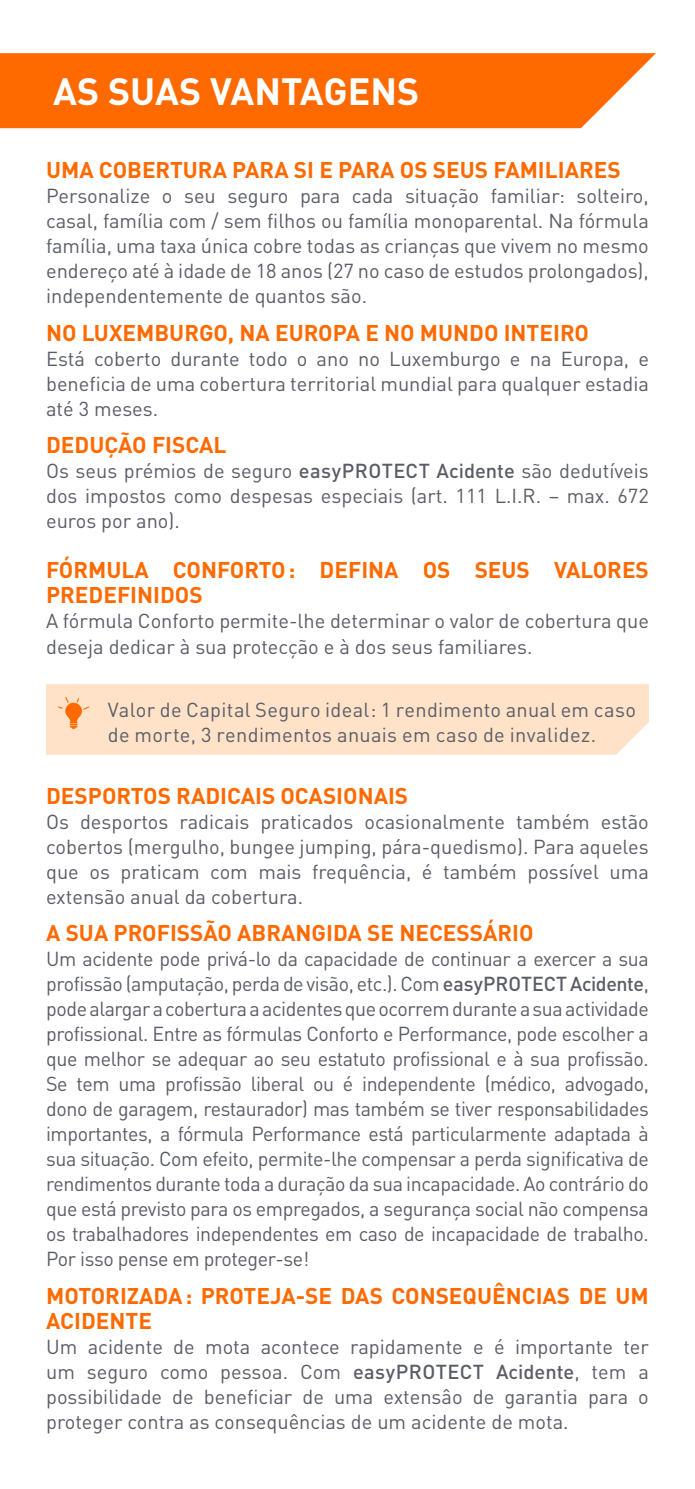
<style>
.page{position:relative;width:695px;height:1489px;background:#fff}
.page>*{position:absolute;margin:0;border:0;box-sizing:border-box;transform-origin:0 0}
.t1{font:700 37.5px "DIN Pro";color:#fff}
.t2{font:700 22.5px/25px "DIN Pro";color:#ff6a00}
.t3{font:20px/25px "DIN Pro";color:#5a5d67;text-align:justify}
.s1{font-weight:500}
</style>
<div class="page">
<div style="left:0;top:53px;width:656px;height:75px;background:#ff6a00"></div>
<div style="left:46px;top:684px;width:602px;height:70px;background:#ffe2c8"></div>
<svg style="left:58px;top:697px;width:31px;height:31px"></svg>
<h1 class="t1" style="left:53px;top:66px;width:367px">AS SUAS VANTAGENS</h1>
<p class="t2" style="left:46px;top:157px;width:576px">UMA COBERTURA PARA SI E PARA OS SEUS FAMILIARES</p>
<p class="t3" style="left:46px;top:183px;width:604px">Personalize o seu seguro para cada situação familiar: solteiro, casal, família com / sem filhos ou família monoparental. Na fórmula família, uma taxa única cobre todas as crianças que vivem no mesmo endereço até à idade de 18 anos (27 no caso de estudos prolongados), independentemente de quantos são.</p>
<p class="t2" style="left:46px;top:319px;width:544px">NO LUXEMBURGO, NA EUROPA E NO MUNDO INTEIRO</p>
<p class="t3" style="left:46px;top:345px;width:604px">Está coberto durante todo o ano no Luxemburgo e na Europa, e beneficia de uma cobertura territorial mundial para qualquer estadia até 3 meses.</p>
<p class="t2" style="left:46px;top:432px;width:182px">DEDUÇÃO FISCAL</p>
<p class="t3" style="left:46px;top:458px;width:604px">Os seus prémios de seguro <span class="s1">easyPROTECT Acidente</span> são dedutíveis dos impostos como despesas especiais (art. 111 L.I.R. – max. 672 euros por ano).</p>
<p class="t2" style="left:46px;top:557px;width:604px">FÓRMULA CONFORTO: DEFINA OS SEUS VALORES<br>PREDEFINIDOS</p>
<p class="t3" style="left:46px;top:608px;width:604px">A fórmula Conforto permite-lhe determinar o valor de cobertura que deseja dedicar à sua protecção e à dos seus familiares.</p>
<p class="t3" style="left:108px;top:696px;width:529px">Valor de Capital Seguro ideal: 1 rendimento anual em caso de morte, 3 rendimentos anuais em caso de invalidez.</p>
<p class="t2" style="left:46px;top:782px;width:363px">DESPORTOS RADICAIS OCASIONAIS</p>
<p class="t3" style="left:46px;top:808px;width:604px">Os desportos radicais praticados ocasionalmente também estão cobertos (mergulho, bungee jumping, pára-quedismo). Para aqueles que os praticam com mais frequência, é também possível uma extensão anual da cobertura.</p>
<p class="t2" style="left:46px;top:919px;width:489px">A SUA PROFISSÃO ABRANGIDA SE NECESSÁRIO</p>
<p class="t3" style="left:46px;top:945px;width:604px">Um acidente pode privá-lo da capacidade de continuar a exercer a sua profissão (amputação, perda de visão, etc.). Com <span class="s1">easyPROTECT Acidente</span>, pode alargar a cobertura a acidentes que ocorrem durante a sua actividade profissional. Entre as fórmulas Conforto e Performance, pode escolher a que melhor se adequar ao seu estatuto profissional e à sua profissão.<br>Se tem uma profissão liberal ou é independente (médico, advogado, dono de garagem, restaurador) mas também se tiver responsabilidades importantes, a fórmula Performance está particularmente adaptada à sua situação. Com efeito, permite-lhe compensar a perda significativa de rendimentos durante toda a duração da sua incapacidade. Ao contrário do que está previsto para os empregados, a segurança social não compensa os trabalhadores independentes em caso de incapacidade de trabalho.<br>Por isso pense em proteger-se!</p>
<p class="t2" style="left:46px;top:1282px;width:604px">MOTORIZADA: PROTEJA-SE DAS CONSEQUÊNCIAS DE UM<br>ACIDENTE</p>
<p class="t3" style="left:46px;top:1333px;width:604px">Um acidente de mota acontece rapidamente e é importante ter um seguro como pessoa. Com <span class="s1">easyPROTECT Acidente</span>, tem a possibilidade de beneficiar de uma extensâo de garantia para o proteger contra as consequências de um acidente de mota.</p>
</div>
